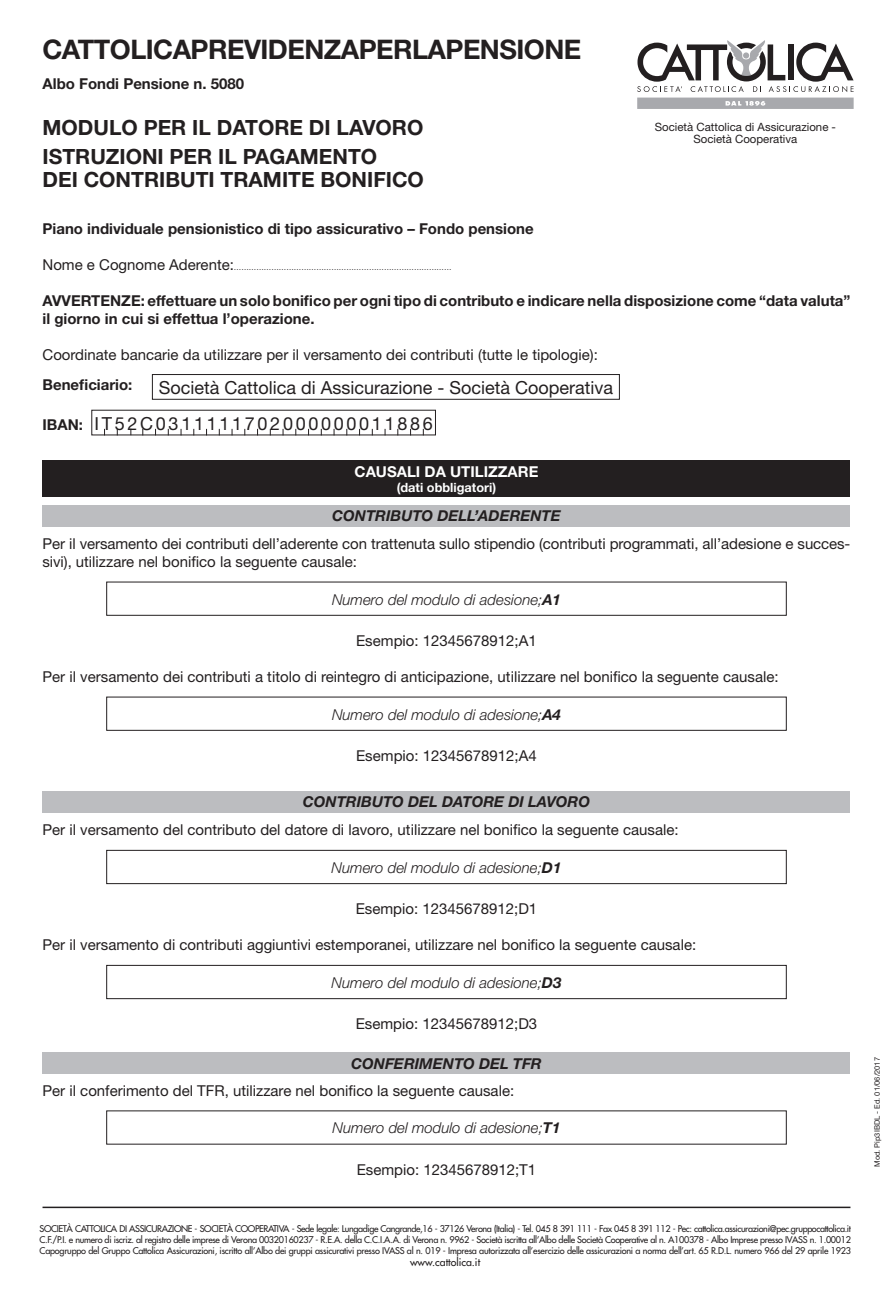
<style>
.page{position:relative;width:893px;height:1297px;background:#fff}
.page>*{position:absolute;margin:0;border:0;box-sizing:border-box;transform-origin:0 0}
.Normale{font:700 27px "Helvetica Neue";letter-spacing:-.02em;color:#231f20}
.t1{font:700 21px "Helvetica Neue";color:#231f20}
.t2{font:18px "Helvetica Neue";color:#231f20}
.t3{font:18px "Helvetica Neue";letter-spacing:.15em;color:#231f20}
.t4{font:15px/18px "Helvetica Neue";color:#231f20}
.t5{font:700 15px/18px "Helvetica Neue";color:#231f20}
.t6{font:italic 300 15px "Helvetica Neue";color:#231f20}
.t7{font:italic 700 15px "Helvetica Neue";color:#231f20}
.t8{font:700 15px "Helvetica Neue";color:#fff}
.t9{font:700 12.75px "Helvetica Neue";color:#fff}
.Body_Text{font:11.4px "Helvetica Neue";color:#231f20}
.t10{font:10.5px "Futura";color:#231f20}
.t11{font:9px/11.2px "Futura";letter-spacing:-.025em;color:#231f20;text-align:justify}
.t12{font:7.5px "Helvetica Neue";color:#231f20}
.s1{font-size:15px}
.s2{font-weight:700}
</style>
<div class="page">
<div style="left:106px;top:582px;width:681px;height:34px;border:1px solid #231f20"></div>
<div style="left:106px;top:697px;width:681px;height:34px;border:1px solid #231f20"></div>
<div style="left:106px;top:850px;width:681px;height:34px;border:1px solid #231f20"></div>
<div style="left:106px;top:965px;width:681px;height:34px;border:1px solid #231f20"></div>
<div style="left:43px;top:1052px;width:807px;height:22px;background:#bcbdc0"></div>
<div style="left:152px;top:374px;width:468px;height:26px;border:1px solid #231f20"></div>
<div style="left:43px;top:791px;width:807px;height:21px;background:#bcbdc0"></div>
<div style="left:43px;top:505px;width:807px;height:21px;background:#bcbdc0"></div>
<div style="left:43px;top:460px;width:807px;height:36px;background:#231f20"></div>
<hr style="left:43px;top:1206px;width:807px;height:2px;background:#231f20">
<div style="left:637px;top:98px;width:217px;height:11px;background:#a8a9ad"></div>
<svg style="left:637px;top:40px;width:217px;height:52px"></svg>
<p class="Normale" style="left:43px;top:33px;width:540px">CATTOLICAPREVIDENZAPERLAPENSIONE</p>
<p class="t5" style="left:43px;top:74px;width:203px">Albo Fondi Pensione n. 5080</p>
<p class="t1" style="left:43px;top:115px;width:382px">MODULO PER IL DATORE DI LAVORO</p>
<p class="t1" style="left:43px;top:144px;width:336px">ISTRUZIONI PER IL PAGAMENTO</p>
<p class="t1" style="left:43px;top:166px;width:383px">DEI CONTRIBUTI TRAMITE BONIFICO</p>
<p class="Body_Text" style="left:655px;top:120px;width:183px">Società Cattolica di Assicurazione -</p>
<p class="Body_Text" style="left:693px;top:132px;width:105px">Società Cooperativa</p>
<p class="t5" style="left:43px;top:220px;width:493px">Piano individuale pensionistico di tipo assicurativo – Fondo pensione</p>
<p class="t12" style="left:43px;top:263px;width:410px"><span class="s1">Nome e Cognome Aderente:</span>……………………………………………………………………………</p>
<p class="t5" style="left:43px;top:292px;width:809px">AVVERTENZE: effettuare un solo bonifico per ogni tipo di contributo e indicare nella disposizione come “data valuta” il giorno in cui si effettua l’operazione.</p>
<p class="t4" style="left:43px;top:346px;width:557px">Coordinate bancarie da utilizzare per il versamento dei contributi (tutte le tipologie):</p>
<p class="t5" style="left:43px;top:376px;width:91px">Beneficiario:</p>
<p class="t5" style="left:43px;top:415px;width:42px">IBAN:</p>
<p class="t3" style="left:94px;top:413px;width:340px">IT52C0311111702000000011886</p>
<p class="t2" style="left:159px;top:377px;width:456px">Società Cattolica di Assicurazione - Società Cooperativa</p>
<p class="t8" style="left:355px;top:462px;width:185px">CAUSALI DA UTILIZZARE</p>
<p class="t9" style="left:397px;top:479px;width:101px">(dati obbligatori)</p>
<p class="t7" style="left:332px;top:507px;width:230px">CONTRIBUTO DELL’ADERENTE</p>
<p class="t4" style="left:43px;top:534px;width:809px">Per il versamento dei contributi dell’aderente con trattenuta sullo stipendio (contributi programmati, all’adesione e succes&shy;sivi), utilizzare nel bonifico la seguente causale:</p>
<p class="t6" style="left:332px;top:590px;width:230px">Numero del modulo di adesione;<span class="s2">A1</span></p>
<p class="t4" style="left:356px;top:631px;width:182px">Esempio: 12345678912;A1</p>
<p class="t4" style="left:43px;top:667px;width:738px">Per il versamento dei contributi a titolo di reintegro di anticipazione, utilizzare nel bonifico la seguente causale:</p>
<p class="t6" style="left:332px;top:705px;width:230px">Numero del modulo di adesione;<span class="s2">A4</span></p>
<p class="t4" style="left:356px;top:746px;width:182px">Esempio: 12345678912;A4</p>
<p class="t7" style="left:303px;top:793px;width:289px">CONTRIBUTO DEL DATORE DI LAVORO</p>
<p class="t4" style="left:43px;top:820px;width:638px">Per il versamento del contributo del datore di lavoro, utilizzare nel bonifico la seguente causale:</p>
<p class="t6" style="left:332px;top:859px;width:231px">Numero del modulo di adesione;<span class="s2">D1</span></p>
<p class="t4" style="left:356px;top:899px;width:183px">Esempio: 12345678912;D1</p>
<p class="t4" style="left:43px;top:935px;width:655px">Per il versamento di contributi aggiuntivi estemporanei, utilizzare nel bonifico la seguente causale:</p>
<p class="t6" style="left:332px;top:974px;width:231px">Numero del modulo di adesione;<span class="s2">D3</span></p>
<p class="t4" style="left:356px;top:1014px;width:183px">Esempio: 12345678912;D3</p>
<p class="t7" style="left:351px;top:1054px;width:192px">CONFERIMENTO DEL TFR</p>
<p class="t4" style="left:43px;top:1081px;width:473px">Per il conferimento del TFR, utilizzare nel bonifico la seguente causale:</p>
<p class="t6" style="left:333px;top:1119px;width:229px">Numero del modulo di adesione;<span class="s2">T1</span></p>
<p class="t4" style="left:357px;top:1160px;width:181px">Esempio: 12345678912;T1</p>
<p class="t11" style="left:40px;top:1223px;width:813px">SOCIETÀ CATTOLICA DI ASSICURAZIONE - SOCIETÀ COOPERATIVA - Sede legale: Lungadige Cangrande,16 - 37126 Verona (Italia) - Tel. 045 8 391 111 - Fax 045 8 391 112 - Pec: cattolica.assicurazioni@pec.gruppocattolica.it C.F./P.I. e numero di iscriz. al registro delle imprese di Verona 00320160237 - R.E.A. della C.C.I.A.A. di Verona n. 9962 - Società iscritta all’Albo delle Società Cooperative al n. A100378 - Albo Imprese presso IVASS n. 1.00012<br>Capogruppo del Gruppo Cattolica Assicurazioni, iscritto all’Albo dei gruppi assicurativi presso IVASS al n. 019 - Impresa autorizzata all’esercizio delle assicurazioni a norma dell’art. 65 R.D.L. numero 966 del 29 aprile 1923</p>
<p class="t10" style="left:410px;top:1255px;width:72px">www.cattolica.it</p>
<p class="t12" style="left:873px;top:1167px;width:111px;rotate:-90deg">Mod. Pip3IBDL - Ed. 01/06/2017</p>
</div>
